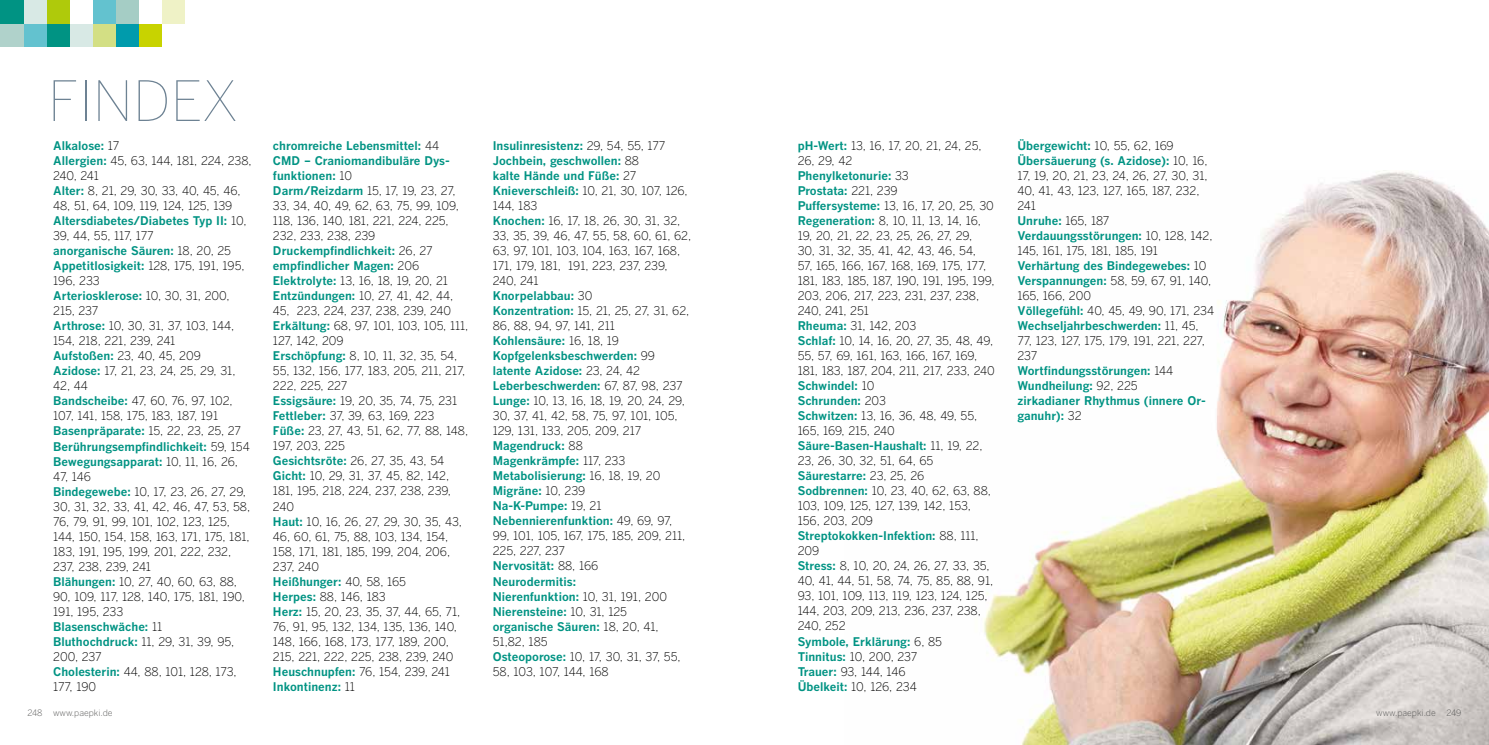
<style>
.page{position:relative;width:1489px;height:745px;background:#fff}
.page>*{position:absolute;margin:0;border:0;box-sizing:border-box;transform-origin:0 0}
.t1{font:100 55px "Benton Gothic";color:#6d8293}
.t2{font:300 11.88px/15px "Benton Gothic";color:#000}
.t3{font:300 8.75px "Benton Gothic";color:#575756}
.s1{font-weight:700;color:#009383}
</style>
<div class="page">
<img style="left:983px;top:171px;width:505px;height:573px">
<div style="left:138px;top:23px;width:23px;height:23px;background:#c8d300"></div>
<div style="left:115px;top:23px;width:23px;height:23px;background:#009bac"></div>
<div style="left:92px;top:23px;width:23px;height:23px;background:#d3df84"></div>
<div style="left:69px;top:23px;width:23px;height:23px;background:#d8e9e5"></div>
<div style="left:46px;top:23px;width:23px;height:23px;background:#009383"></div>
<div style="left:23px;top:23px;width:23px;height:23px;background:#63c2cf"></div>
<div style="left:0;top:23px;width:23px;height:23px;background:#b0d2cb"></div>
<div style="left:161px;top:0;width:23px;height:23px;background:#eff2c6"></div>
<div style="left:115px;top:0;width:23px;height:23px;background:#a5cdc5"></div>
<div style="left:92px;top:0;width:23px;height:23px;background:#63c2cf"></div>
<div style="left:46px;top:0;width:23px;height:23px;background:#afca0b"></div>
<div style="left:23px;top:0;width:23px;height:23px;background:#d8e9e5"></div>
<div style="left:0;top:0;width:23px;height:23px;background:#009383"></div>
<h1 class="t1" style="left:48px;top:68px;width:191px">FINDEX</h1>
<p class="t2" style="left:53px;top:138px;width:200px"><span class="s1">Alkalose:</span> 17<br><span class="s1">Allergien:</span> 45, 63, 144, 181, 224, 238,<br>240, 241<br><span class="s1">Alter:</span> 8, 21, 29, 30, 33, 40, 45, 46,<br>48, 51, 64, 109, 119, 124, 125, 139<br><span class="s1">Altersdiabetes/Diabetes Typ II:</span> 10,<br>39, 44, 55, 117, 177<br><span class="s1">anorganische Säuren:</span> 18, 20, 25<br><span class="s1">Appetitlosigkeit:</span> 128, 175, 191, 195,<br>196, 233<br><span class="s1">Arteriosklerose:</span> 10, 30, 31, 200,<br>215, 237<br><span class="s1">Arthrose:</span> 10, 30, 31, 37, 103, 144,<br>154, 218, 221, 239, 241<br><span class="s1">Aufstoßen:</span> 23, 40, 45, 209<br><span class="s1">Azidose:</span> 17, 21, 23, 24, 25, 29, 31,<br>42, 44<br><span class="s1">Bandscheibe:</span> 47, 60, 76, 97, 102,<br>107, 141, 158, 175, 183, 187, 191<br><span class="s1">Basenpräparate:</span> 15, 22, 23, 25, 27<br><span class="s1">Berührungsempfindlichkeit:</span> 59, 154<br><span class="s1">Bewegungsapparat:</span> 10, 11, 16, 26,<br>47, 146<br><span class="s1">Bindegewebe:</span> 10, 17, 23, 26, 27, 29,<br>30, 31, 32, 33, 41, 42, 46, 47, 53, 58,<br>76, 79, 91, 99, 101, 102, 123, 125,<br>144, 150, 154, 158, 163, 171, 175, 181,<br>183, 191, 195, 199, 201, 222, 232,<br>237, 238, 239, 241<br><span class="s1">Blähungen:</span> 10, 27, 40, 60, 63, 88,<br>90, 109, 117, 128, 140, 175, 181, 190,<br>191, 195, 233<br><span class="s1">Blasenschwäche:</span> 11<br><span class="s1">Bluthochdruck:</span> 11, 29, 31, 39, 95,<br>200, 237<br><span class="s1">Cholesterin:</span> 44, 88, 101, 128, 173,<br>177, 190</p>
<p class="t2" style="left:273px;top:138px;width:197px"><span class="s1">chromreiche Lebensmittel:</span> 44<br><span class="s1">CMD – Craniomandibuläre Dys&shy;funktionen:</span> 10<br><span class="s1">Darm/Reizdarm</span> 15, 17, 19, 23, 27,<br>33, 34, 40, 49, 62, 63, 75, 99, 109,<br>118, 136, 140, 181, 221, 224, 225,<br>232, 233, 238, 239<br><span class="s1">Druckempfindlichkeit:</span> 26, 27 <span class="s1">empfindlicher Magen:</span> 206<br><span class="s1">Elektrolyte:</span> 13, 16, 18, 19, 20, 21<br><span class="s1">Entzündungen:</span> 10, 27, 41, 42, 44,<br>45, 223, 224, 237, 238, 239, 240<br><span class="s1">Erkältung:</span> 68, 97, 101, 103, 105, 111,<br>127, 142, 209<br><span class="s1">Erschöpfung:</span> 8, 10, 11, 32, 35, 54,<br>55, 132, 156, 177, 183, 205, 211, 217,<br>222, 225, 227<br><span class="s1">Essigsäure:</span> 19, 20, 35, 74, 75, 231<br><span class="s1">Fettleber:</span> 37, 39, 63, 169, 223<br><span class="s1">Füße:</span> 23, 27, 43, 51, 62, 77, 88, 148,<br>197, 203, 225<br><span class="s1">Gesichtsröte:</span> 26, 27, 35, 43, 54<br><span class="s1">Gicht:</span> 10, 29, 31, 37, 45, 82, 142,<br>181, 195, 218, 224, 237, 238, 239,<br>240<br><span class="s1">Haut:</span> 10, 16, 26, 27, 29, 30, 35, 43,<br>46, 60, 61, 75, 88, 103, 134, 154,<br>158, 171, 181, 185, 199, 204, 206,<br>237, 240<br><span class="s1">Heißhunger:</span> 40, 58, 165<br><span class="s1">Herpes:</span> 88, 146, 183<br><span class="s1">Herz:</span> 15, 20, 23, 35, 37, 44, 65, 71,<br>76, 91, 95, 132, 134, 135, 136, 140,<br>148, 166, 168, 173, 177, 189, 200,<br>215, 221, 222, 225, 238, 239, 240<br><span class="s1">Heuschnupfen:</span> 76, 154, 239, 241<br><span class="s1">Inkontinenz:</span> 11</p>
<p class="t2" style="left:493px;top:138px;width:200px"><span class="s1">Insulinresistenz:</span> 29, 54, 55, 177<br><span class="s1">Jochbein, geschwollen:</span> 88<br><span class="s1">kalte Hände und Füße:</span> 27<br><span class="s1">Knieverschleiß:</span> 10, 21, 30, 107, 126,<br>144, 183<br><span class="s1">Knochen:</span> 16, 17, 18, 26, 30, 31, 32,<br>33, 35, 39, 46, 47, 55, 58, 60, 61, 62,<br>63, 97, 101, 103, 104, 163, 167, 168,<br>171, 179, 181, 191, 223, 237, 239,<br>240, 241<br><span class="s1">Knorpelabbau:</span> 30<br><span class="s1">Konzentration:</span> 15, 21, 25, 27, 31, 62,<br>86, 88, 94, 97, 141, 211<br><span class="s1">Kohlensäure:</span> 16, 18, 19<br><span class="s1">Kopfgelenksbeschwerden:</span> 99 <span class="s1">latente Azidose:</span> 23, 24, 42<br><span class="s1">Leberbeschwerden:</span> 67, 87, 98, 237<br><span class="s1">Lunge:</span> 10, 13, 16, 18, 19, 20, 24, 29,<br>30, 37, 41, 42, 58, 75, 97, 101, 105,<br>129, 131, 133, 205, 209, 217<br><span class="s1">Magendruck:</span> 88<br><span class="s1">Magenkrämpfe:</span> 117, 233<br><span class="s1">Metabolisierung:</span> 16, 18, 19, 20<br><span class="s1">Migräne:</span> 10, 239<br><span class="s1">Na-K-Pumpe:</span> 19, 21<br><span class="s1">Nebennierenfunktion:</span> 49, 69, 97,<br>99, 101, 105, 167, 175, 185, 209, 211,<br>225, 227, 237<br><span class="s1">Nervosität:</span> 88, 166<br><span class="s1">Neurodermitis:<br>Nierenfunktion:</span> 10, 31, 191, 200<br><span class="s1">Nierensteine:</span> 10, 31, 125<br><span class="s1">organische Säuren:</span> 18, 20, 41,<br>51,82, 185<br><span class="s1">Osteoporose:</span> 10, 17, 30, 31, 37, 55,<br>58, 103, 107, 144, 168</p>
<p class="t2" style="left:797px;top:138px;width:198px"><span class="s1">pH-Wert:</span> 13, 16, 17, 20, 21, 24, 25,<br>26, 29, 42<br><span class="s1">Phenylketonurie:</span> 33<br><span class="s1">Prostata:</span> 221, 239<br><span class="s1">Puffersysteme:</span> 13, 16, 17, 20, 25, 30<br><span class="s1">Regeneration:</span> 8, 10, 11, 13, 14, 16,<br>19, 20, 21, 22, 23, 25, 26, 27, 29,<br>30, 31, 32, 35, 41, 42, 43, 46, 54,<br>57, 165, 166, 167, 168, 169, 175, 177,<br>181, 183, 185, 187, 190, 191, 195, 199,<br>203, 206, 217, 223, 231, 237, 238,<br>240, 241, 251<br><span class="s1">Rheuma:</span> 31, 142, 203<br><span class="s1">Schlaf:</span> 10, 14, 16, 20, 27, 35, 48, 49,<br>55, 57, 69, 161, 163, 166, 167, 169,<br>181, 183, 187, 204, 211, 217, 233, 240<br><span class="s1">Schwindel:</span> 10<br><span class="s1">Schrunden:</span> 203<br><span class="s1">Schwitzen:</span> 13, 16, 36, 48, 49, 55,<br>165, 169, 215, 240<br><span class="s1">Säure-Basen-Haushalt:</span> 11, 19, 22,<br>23, 26, 30, 32, 51, 64, 65<br><span class="s1">Säurestarre:</span> 23, 25, 26<br><span class="s1">Sodbrennen:</span> 10, 23, 40, 62, 63, 88,<br>103, 109, 125, 127, 139, 142, 153,<br>156, 203, 209<br><span class="s1">Streptokokken-Infektion:</span> 88, 111,<br>209<br><span class="s1">Stress:</span> 8, 10, 20, 24, 26, 27, 33, 35,<br>40, 41, 44, 51, 58, 74, 75, 85, 88, 91,<br>93, 101, 109, 113, 119, 123, 124, 125,<br>144, 203, 209, 213, 236, 237, 238,<br>240, 252<br><span class="s1">Symbole, Erklärung:</span> 6, 85<br><span class="s1">Tinnitus:</span> 10, 200, 237<br><span class="s1">Trauer:</span> 93, 144, 146<br><span class="s1">Übelkeit:</span> 10, 126, 234</p>
<p class="t2" style="left:1017px;top:138px;width:198px"><span class="s1">Übergewicht:</span> 10, 55, 62, 169<br><span class="s1">Übersäuerung (s. Azidose):</span> 10, 16,<br>17, 19, 20, 21, 23, 24, 26, 27, 30, 31,<br>40, 41, 43, 123, 127, 165, 187, 232,<br>241<br><span class="s1">Unruhe:</span> 165, 187<br><span class="s1">Verdauungsstörungen:</span> 10, 128, 142,<br>145, 161, 175, 181, 185, 191<br><span class="s1">Verhärtung des Bindegewebes:</span> 10<br><span class="s1">Verspannungen:</span> 58, 59, 67, 91, 140,<br>165, 166, 200<br><span class="s1">Völlegefühl:</span> 40, 45, 49, 90, 171, 234<br><span class="s1">Wechseljahrbeschwerden:</span> 11, 45,<br>77, 123, 127, 175, 179, 191, 221, 227,<br>237<br><span class="s1">Wortfindungsstörungen:</span> 144<br><span class="s1">Wundheilung:</span> 92, 225<br><span class="s1">zirkadianer Rhythmus (innere Or&shy;ganuhr):</span> 32</p>
<p class="t3" style="left:27px;top:707px;width:87px">248 www.paepki.de</p>
<p class="t3" style="left:1376px;top:707px;width:87px">www.paepki.de 249</p>
</div>
